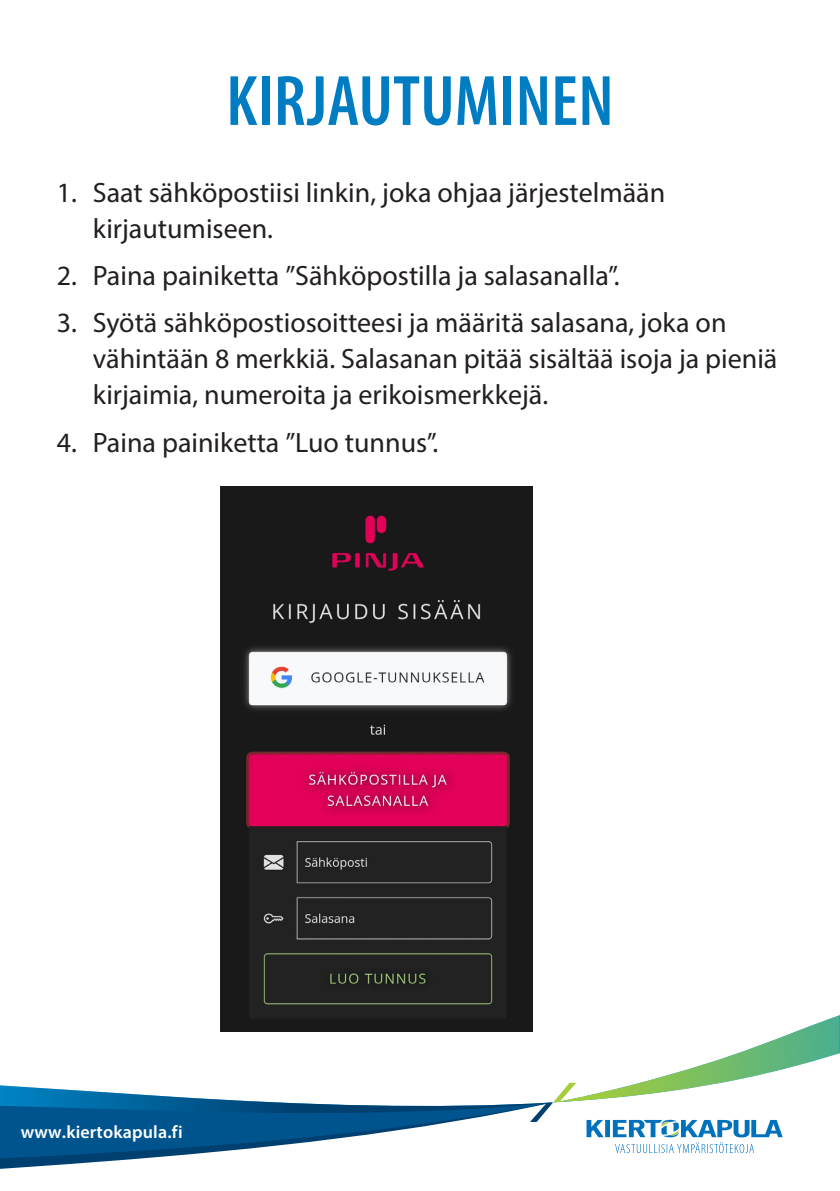
<style>
.page{position:relative;width:840px;height:1191px;background:#fff}
.page>*{position:absolute;margin:0;border:0;box-sizing:border-box;transform-origin:0 0}
.t1{font:600 condensed 72px "Myriad Pro";color:#007cc2}
.t2{font:28px/36px "Myriad Pro";color:#231f20}
.t3{font:600 18px "Myriad Pro";letter-spacing:.01em;color:#fff}
</style>
<div class="page">
<img style="left:220px;top:486px;width:312px;height:528px">
<svg style="left:220px;top:1014px;width:526px;height:140px;background:#2f2f2f"></svg>
<svg style="left:0;top:1028px;width:529px;height:60px"></svg>
<svg style="left:0;top:1088px;width:547px;height:81px"></svg>
<svg style="left:529px;top:1015px;width:310px;height:138px"></svg>
<p class="t1" style="left:226px;top:57px;width:389px">KIRJAUTUMINEN</p>
<p class="t2" style="left:93px;top:174px;width:573px;text-indent:-36px">1. Saat sähköpostiisi linkin, joka ohjaa järjestelmään kirjautumiseen.</p>
<p class="t2" style="left:57px;top:257px;width:564px">2. Paina painiketta ”Sähköpostilla ja salasanalla”.</p>
<p class="t2" style="left:93px;top:304px;width:685px;text-indent:-36px">3. Syötä sähköpostiosoitteesi ja määritä salasana, joka on vähintään 8 merkkiä. Salasanan pitää sisältää isoja ja pieniä kirjaimia, numeroita ja erikoismerkkejä.</p>
<p class="t2" style="left:57px;top:424px;width:383px">4. Paina painiketta ”Luo tunnus”.</p>
<p class="t3" style="left:21px;top:1120px;width:163px">www.kiertokapula.fi</p>
</div>
